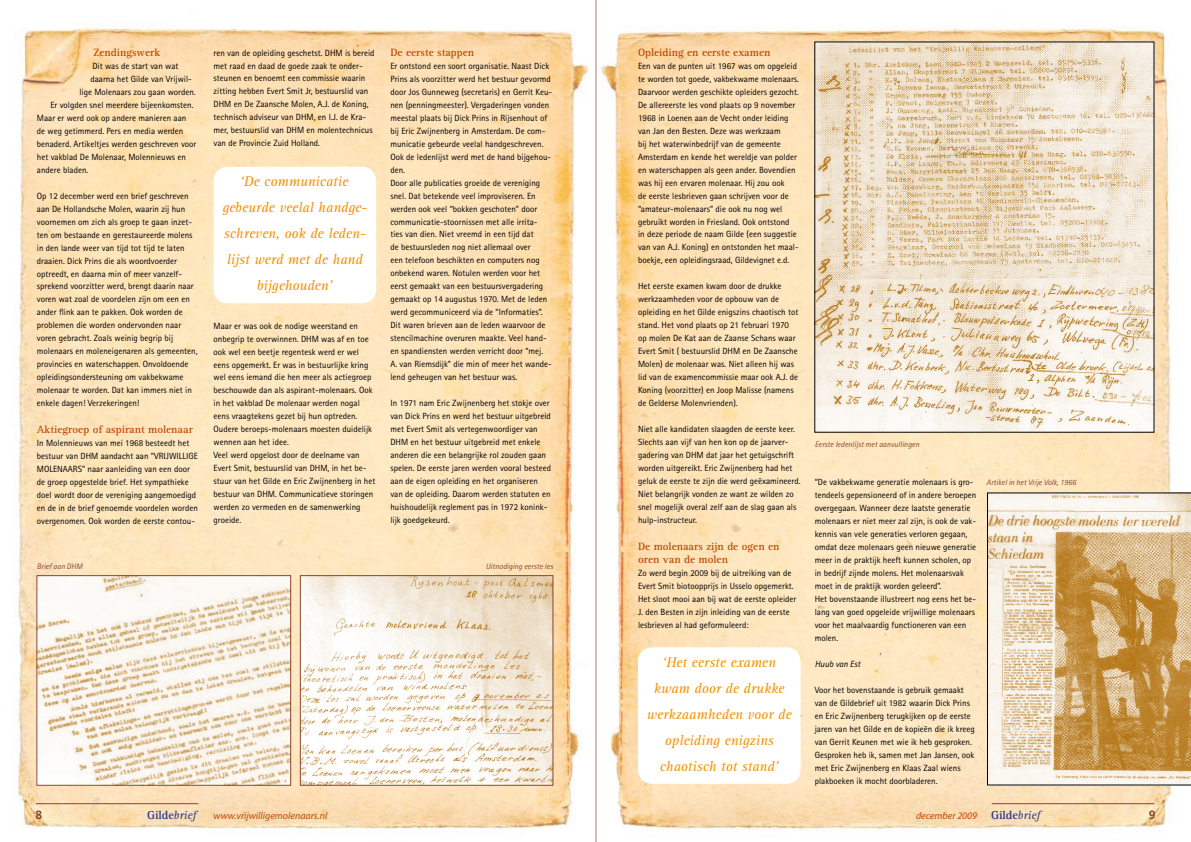
<style>
.page{position:relative;width:1191px;height:842px;background:#fff}
.page>*{position:absolute;margin:0;border:0;box-sizing:border-box;transform-origin:0 0}
.t1{font:italic 14.5px/26px "Rotis Serif";color:#f39100;text-align:center}
.t2{font:700 12px "Rotis Serif";color:#253482}
.t3{font:700 12px "Frutiger";color:#884629}
.t4{font:700 11px/13px "Rotis Serif";color:#c04902}
.t5{font:italic 10px "Myriad";color:#c04902}
.t6{font:9px/13px "Rotis Sans Serif";color:#000}
.t7{font:italic 9px "Rotis Sans Serif";color:#000}
.t8{font:italic 8px "Rotis Sans Serif";color:#884629}
.s1{font-weight:400;font-style:italic}
.s2{font-family:"Rotis Serif";font-weight:700;font-style:normal;font-size:12px;color:#253482}
.s3{font-family:"Rotis Serif";font-size:12px;color:#253482}
</style>
<div class="page">
<img style="left:13px;top:28px;width:575px;height:802px">
<svg style="left:595px;top:0;width:596px;height:842px"></svg>
<img style="left:816px;top:44px;width:336px;height:386px">
<hr style="left:991px;top:803px;width:163px;height:1px;background:#884629">
<hr style="left:36px;top:803px;width:162px;height:1px;background:#884629">
<img style="left:39px;top:577px;width:250px;height:206px">
<div style="left:37px;top:575px;width:254px;height:210px;border:1px solid #884629"></div>
<img style="left:302px;top:577px;width:249px;height:206px">
<div style="left:300px;top:575px;width:253px;height:210px;border:1px solid #884629"></div>
<div style="left:214px;top:167px;width:162px;height:136px;background:#fff;border-radius:14px"></div>
<div style="left:638px;top:647px;width:162px;height:137px;background:#fff;border-radius:14px"></div>
<svg style="left:987px;top:493px;width:204px;height:292px;background:#d7b98b"></svg>
<p class="t4" style="left:93px;top:46px;width:68px">Zendingswerk</p>
<p class="t6" style="left:92px;top:59px;width:88px">Dit was de start van wat</p>
<p class="t6" style="left:90px;top:72px;width:103px">daarna het Gilde van Vrijwil-</p>
<p class="t6" style="left:79px;top:85px;width:118px">lige Molenaars zou gaan worden.</p>
<p class="t6" style="left:50px;top:98px;width:145px">Er volgden snel meerdere bijeenkomsten.</p>
<p class="t6" style="left:37px;top:111px;width:151px">Maar er werd ook op andere manieren aan</p>
<p class="t6" style="left:37px;top:124px;width:148px">de weg getimmerd. Pers en media werden</p>
<p class="t6" style="left:37px;top:137px;width:161px">benaderd. Artikeltjes werden geschreven voor</p>
<p class="t6" style="left:37px;top:150px;width:151px">het vakblad De Molenaar, Molennieuws en</p>
<p class="t6" style="left:37px;top:163px;width:53px">andere bladen.</p>
<p class="t6" style="left:37px;top:189px;width:162px">Op 12 december werd een brief geschreven aan De Hollandsche Molen, waarin zij hun voornemen om zich als groep te gaan inzet&shy;ten om bestaande en gerestaureerde molens in den lande weer van tijd tot tijd te laten draaien. Dick Prins die als woordvoerder optreedt, en daarna min of meer vanzelf&shy;sprekend voorzitter werd, brengt daarin naar voren wat zoal de voordelen zijn om een en ander flink aan te pakken. Ook worden de problemen die worden ondervonden naar voren gebracht. Zoals weinig begrip bij molenaars en moleneigenaren als gemeenten, provincies en waterschappen. Onvoldoende opleidingsondersteuning om vakbekwame molenaar te worden. Dat kan immers niet in enkele dagen! Verzekeringen!</p>
<p class="t4" style="left:37px;top:423px;width:158px">Aktiegroep of aspirant molenaar</p>
<p class="t6" style="left:37px;top:436px;width:163px">In Molennieuws van mei 1968 besteedt het bestuur van DHM aandacht aan “VRIJWILLIGE MOLENAARS” naar aanleiding van een door de groep opgestelde brief. Het sympathieke doel wordt door de vereniging aangemoedigd en de in de brief genoemde voordelen worden overgenomen. Ook worden de eerste contou-</p>
<p class="t8" style="left:37px;top:561px;width:47px">Brief aan DHM</p>
<p class="t6" style="left:214px;top:46px;width:162px">ren van de opleiding geschetst. DHM is bereid met raad en daad de goede zaak te onder&shy;steunen en benoemt een commissie waarin zitting hebben Evert Smit Jr, bestuurslid van DHM en De Zaansche Molen, A.J. de Koning, technisch adviseur van DHM, en I.J. de Kra&shy;mer, bestuurslid van DHM en molentechnicus van de Provincie Zuid Holland.</p>
<h1 class="t1" style="left:222px;top:168px;width:146px">‘De communicatie gebeurde veelal handge&shy;schreven, ook de leden&shy;lijst werd met de hand bijgehouden’</h1>
<p class="t6" style="left:214px;top:319px;width:163px">Maar er was ook de nodige weerstand en onbegrip te overwinnen. DHM was af en toe ook wel een beetje regentesk werd er wel eens opgemerkt. Er was in bestuurlijke kring wel eens iemand die hen meer als actiegroep beschouwde dan als aspirant-molenaars. Ook in het vakblad De molenaar werden nogal eens vraagtekens gezet bij hun optreden.<br>Oudere beroeps-molenaars moesten duidelijk wennen aan het idee.<br>Veel werd opgelost door de deelname van Evert Smit, bestuurslid van DHM, in het be&shy;stuur van het Gilde en Eric Zwijnenberg in het bestuur van DHM. Communicatieve storingen werden zo vermeden en de samenwerking groeide.</p>
<p class="t4" style="left:390px;top:46px;width:85px">De eerste stappen</p>
<p class="t6" style="left:390px;top:59px;width:163px">Er ontstond een soort organisatie. Naast Dick Prins als voorzitter werd het bestuur gevormd door Jos Gunneweg (secretaris) en Gerrit Keu&shy;nen (penningmeester). Vergaderingen vonden meestal plaats bij Dick Prins in Rijsenhout of bij Eric Zwijnenberg in Amsterdam. De com&shy;municatie gebeurde veelal handgeschreven.<br>Ook de ledenlijst werd met de hand bijgehou&shy;den.<br>Door alle publicaties groeide de vereniging snel. Dat betekende veel improviseren. En werden ook veel “bokken geschoten” door communicatie-stoornissen met alle irrita&shy;ties van dien. Niet vreemd in een tijd dat<br>de bestuursleden nog niet allemaal over<br>een telefoon beschikten en computers nog onbekend waren. Notulen werden voor het eerst gemaakt van een bestuursvergadering gemaakt op 14 augustus 1970. Met de leden werd gecommuniceerd via de “Informaties”.<br>Dit waren brieven aan de leden waarvoor de stencilmachine overuren maakte. Veel hand&shy;en spandiensten werden verricht door “mej.<br>A. van Riemsdijk” die min of meer het wande&shy;lend geheugen van het bestuur was.</p>
<p class="t6" style="left:390px;top:397px;width:162px">In 1971 nam Eric Zwijnenberg het stokje over van Dick Prins en werd het bestuur uitgebreid met Evert Smit als vertegenwoordiger van DHM en het bestuur uitgebreid met enkele anderen die een belangrijke rol zouden gaan spelen. De eerste jaren werden vooral besteed aan de eigen opleiding en het organiseren van de opleiding. Daarom werden statuten en huishoudelijk reglement pas in 1972 konink&shy;lijk goedgekeurd.</p>
<p class="t8" style="left:486px;top:561px;width:69px">Uitnodiging eerste les</p>
<p class="t4" style="left:638px;top:46px;width:134px">Opleiding en eerste examen</p>
<p class="t6" style="left:638px;top:59px;width:162px">Een van de punten uit 1967 was om opgeleid te worden tot goede, vakbekwame molenaars.<br>Daarvoor werden geschikte opleiders gezocht.<br>De allereerste les vond plaats op 9 november 1968 in Loenen aan de Vecht onder leiding van Jan den Besten. Deze was werkzaam<br>bij het waterwinbedrijf van de gemeente Amsterdam en kende het wereldje van polder en waterschappen als geen ander. Bovendien was hij een ervaren molenaar. Hij zou ook<br>de eerste lesbrieven gaan schrijven voor de “amateur-molenaars” die ook nu nog wel gebruikt worden in Friesland. Ook ontstond<br>in deze periode de naam Gilde (een suggestie van van A.J. Koning) en ontstonden het maal&shy;boekje, een opleidingsraad, Gildevignet e.d.</p>
<p class="t6" style="left:638px;top:280px;width:162px">Het eerste examen kwam door de drukke werkzaamheden voor de opbouw van de opleiding en het Gilde enigszins chaotisch tot stand. Het vond plaats op 21 februari 1970 op molen De Kat aan de Zaanse Schans waar Evert Smit ( bestuurslid DHM en De Zaansche Molen) de molenaar was. Niet alleen hij was lid van de examencommissie maar ook A.J. de Koning (voorzitter) en Joop Malisse (namens de Gelderse Molenvrienden).</p>
<p class="t6" style="left:638px;top:423px;width:164px">Niet alle kandidaten slaagden de eerste keer.<br>Slechts aan vijf van hen kon op de jaarver&shy;gadering van DHM dat jaar het getuigschrift worden uitgereikt. Eric Zwijnenberg had het geluk de eerste te zijn die werd geëxamineerd.<br>Niet belangrijk vonden ze want ze wilden zo snel mogelijk overal zelf aan de slag gaan als hulp-instructeur.</p>
<p class="t4" style="left:638px;top:540px;width:143px">De molenaars zijn de ogen en oren van de molen</p>
<p class="t6" style="left:638px;top:566px;width:160px">Zo werd begin 2009 bij de uitreiking van de Evert Smit biotoopprijs in Usselo opgemerkt.<br>Het sloot mooi aan bij wat de eerste opleider J. den Besten in zijn inleiding van de eerste lesbrieven al had geformuleerd:</p>
<h1 class="t1" style="left:647px;top:649px;width:146px">‘Het eerste examen kwam door de drukke werkzaamheden voor de opleiding enigzins chaotisch tot stand’</h1>
<p class="t8" style="left:814px;top:439px;width:106px">Eerste ledenlijst met aanvullingen</p>
<p class="t6" style="left:814px;top:475px;width:163px">“De vakbekwame generatie molenaars is gro&shy;tendeels gepensioneerd of in andere beroepen overgegaan. Wanneer deze laatste generatie molenaars er niet meer zal zijn, is ook de vak&shy;kennis van vele generaties verloren gegaan, omdat deze molenaars geen nieuwe generatie meer in de praktijk heeft kunnen scholen, op in bedrijf zijnde molens. Het molenaarsvak moet in de praktijk worden geleerd”.<br>Het bovenstaande illustreert nog eens het be&shy;lang van goed opgeleide vrijwillige molenaars voor het maalvaardig functioneren van een molen.</p>
<p class="t7" style="left:814px;top:658px;width:47px">Huub van Est</p>
<p class="t6" style="left:814px;top:683px;width:162px">Voor het bovenstaande is gebruik gemaakt van de Gildebrief uit 1982 waarin Dick Prins en Eric Zwijnenberg terugkijken op de eerste jaren van het Gilde en de kopieën die ik kreeg van Gerrit Keunen met wie ik heb gesproken.<br>Gesproken heb ik, samen met Jan Jansen, ook met Eric Zwijnenberg en Klaas Zaal wiens plakboeken ik mocht doorbladeren.</p>
<p class="t8" style="left:986px;top:477px;width:91px">Artikel in het Vrije Volk, 1966</p>
<h2 class="t3" style="left:35px;top:808px;width:8px">8</h2>
<h2 class="t2" style="left:147px;top:808px;width:51px">Gilde<span class="s1">brief</span></h2>
<p class="t5" style="left:214px;top:811px;width:115px">www.vrijwilligemolenaars.nl</p>
<p class="t5" style="left:916px;top:811px;width:126px">december 2009 <span class="s2">Gilde</span><span class="s3">brief</span></p>
<h2 class="t3" style="left:1148px;top:808px;width:8px">9</h2>
</div>
